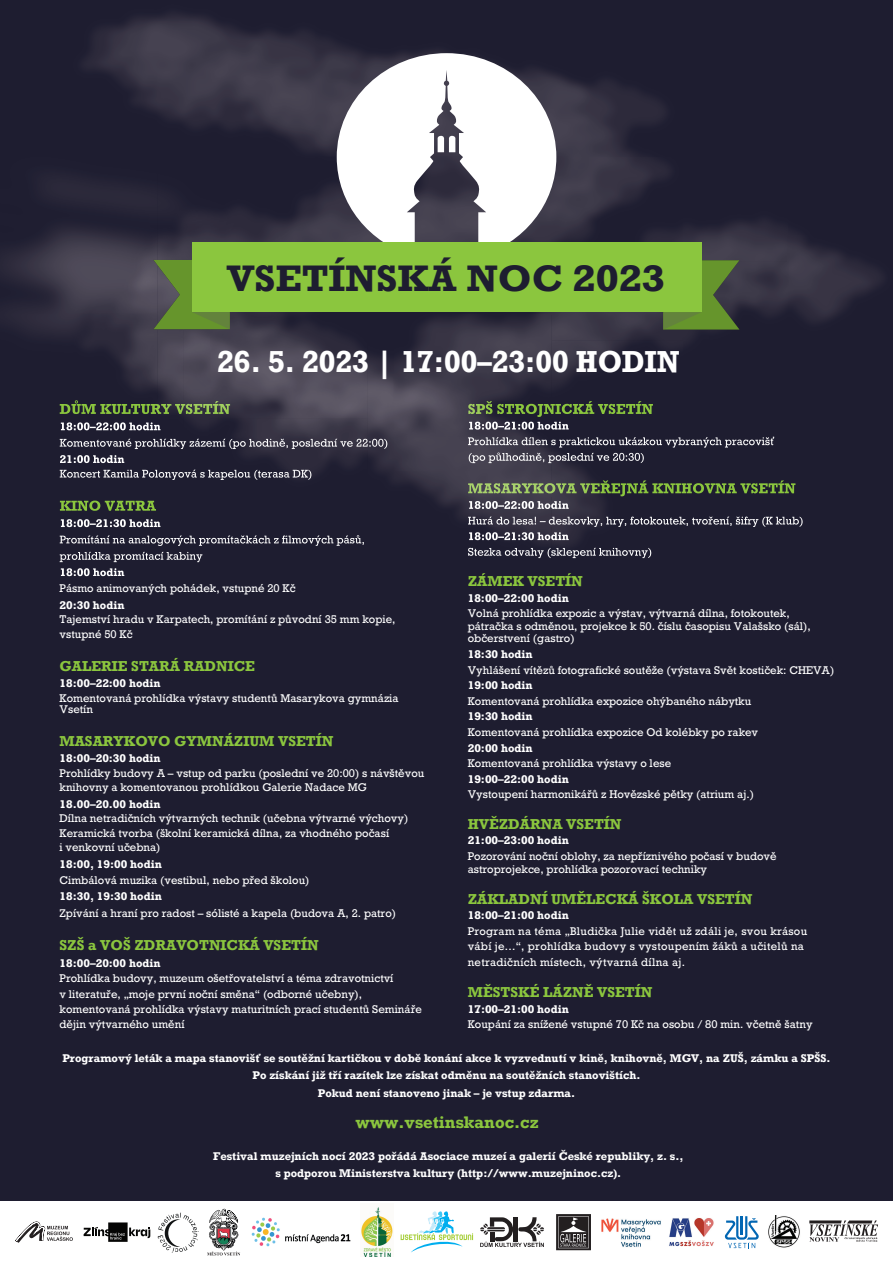
<style>
.page{position:relative;width:893px;height:1263px;background:#fff}
.page>*{position:absolute;margin:0;border:0;box-sizing:border-box;transform-origin:0 0}
.t1{font:700 34.65px "Rockwell Nova";color:#1e1d30;scale:1.06 1}
.t2{font:700 28.5px "Rockwell Nova";color:#fff;scale:.93 1}
.t3{font:700 15.75px "Rockwell Nova";color:#8bc63e}
.t4{font:700 13.5px "Rockwell Nova";color:#8bc63e}
.t5{font:10.5px/14.5px "Rockwell Nova";color:#fff}
.t6{font:700 10.5px/17.1px "Rockwell Nova";color:#fff;text-align:center}
.t7{font:10.5px/15.6px "Rockwell Nova";letter-spacing:.025em;color:#fff}
</style>
<div class="page">
<div style="left:0;top:0;width:893px;height:1201px;background:#1e1d30"></div>
<img style="left:84px;top:14px;width:580px;height:143px">
<img style="left:788px;top:232px;width:93px;height:285px">
<img style="left:0;top:179px;width:157px;height:397px">
<img style="left:157px;top:157px;width:180px;height:103px">
<img style="left:394px;top:312px;width:157px;height:247px">
<img style="left:551px;top:157px;width:132px;height:360px">
<img style="left:683px;top:221px;width:105px;height:41px">
<img style="left:157px;top:329px;width:27px;height:223px">
<img style="left:210px;top:312px;width:184px;height:167px">
<img style="left:709px;top:262px;width:79px;height:255px">
<img style="left:184px;top:329px;width:26px;height:234px">
<img style="left:683px;top:330px;width:23px;height:118px">
<img style="left:551px;top:527px;width:101px;height:32px">
<img style="left:468px;top:401px;width:185px;height:16px">
<img style="left:469px;top:422px;width:100px;height:8px">
<img style="left:468px;top:437px;width:306px;height:10px">
<img style="left:469px;top:452px;width:175px;height:11px">
<img style="left:468px;top:480px;width:328px;height:16px">
<img style="left:469px;top:501px;width:100px;height:8px">
<img style="left:468px;top:517px;width:335px;height:10px">
<img style="left:469px;top:532px;width:100px;height:8px">
<img style="left:468px;top:548px;width:183px;height:10px">
<img style="left:481px;top:573px;width:90px;height:3px">
<img style="left:60px;top:400px;width:170px;height:14px">
<img style="left:61px;top:422px;width:99px;height:8px">
<img style="left:60px;top:439px;width:327px;height:10px">
<img style="left:60px;top:455px;width:65px;height:8px">
<img style="left:60px;top:470px;width:251px;height:10px">
<img style="left:60px;top:501px;width:96px;height:10px">
<img style="left:61px;top:519px;width:100px;height:8px">
<img style="left:60px;top:535px;width:304px;height:11px">
<img style="left:60px;top:552px;width:142px;height:10px">
<img style="left:61px;top:568px;width:63px;height:8px">
<svg style="left:337px;top:53px;width:219px;height:190px;background:#c0bfc4"></svg>
<svg style="left:154px;top:260px;width:76px;height:69px;background:#60803a"></svg>
<svg style="left:663px;top:260px;width:76px;height:70px;background:#597934"></svg>
<div style="left:192px;top:243px;width:509px;height:69px;background:#8bc63e"></div>
<img style="left:669px;top:1218px;width:62px;height:31px">
<img style="left:768px;top:1215px;width:32px;height:33px">
<svg style="left:556px;top:1214px;width:35px;height:36px"></svg>
<svg style="left:480px;top:1217px;width:64px;height:30px"></svg>
<svg style="left:15px;top:1221px;width:58px;height:22px"></svg>
<svg style="left:207px;top:1209px;width:33px;height:46px"></svg>
<svg style="left:809px;top:1220px;width:69px;height:22px"></svg>
<svg style="left:84px;top:1222px;width:66px;height:20px"></svg>
<img style="left:251px;top:1217px;width:100px;height:30px">
<svg style="left:401px;top:1211px;width:72px;height:41px"></svg>
<svg style="left:725px;top:1216px;width:34px;height:32px"></svg>
<img style="left:361px;top:1207px;width:32px;height:49px">
<img style="left:601px;top:1218px;width:60px;height:29px">
<svg style="left:158px;top:1213px;width:41px;height:39px"></svg>
<h1 class="t1" style="left:227px;top:256px;width:415px">VSETÍNSKÁ NOC 2023</h1>
<h2 class="t2" style="left:217px;top:343px;width:498px">26. 5. 2023 | 17:00–23:00 HODIN</h2>
<p class="t4" style="left:468px;top:572px;width:117px">ZÁMEK VSETÍN</p>
<p class="t6" style="left:468px;top:589px;width:103px">18:00–22:00 hodin</p>
<p class="t5" style="left:468px;top:607px;width:345px;line-height:12.6px">Volná prohlídka expozic a výstav, výtvarná dílna, fotokoutek, pátračka s odměnou, projekce k 50. číslu časopisu Valašsko (sál), občerstvení (gastro)</p>
<p class="t6" style="left:468px;top:645px;width:67px">18:30 hodin</p>
<p class="t5" style="left:468px;top:663px;width:368px">Vyhlášení vítězů fotografické soutěže (výstava Svět kostiček: CHEVA)</p>
<p class="t6" style="left:468px;top:677px;width:67px">19:00 hodin</p>
<p class="t5" style="left:468px;top:694px;width:285px">Komentovaná prohlídka expozice ohýbaného nábytku</p>
<p class="t6" style="left:468px;top:708px;width:67px">19:30 hodin</p>
<p class="t5" style="left:468px;top:725px;width:292px">Komentovaná prohlídka expozice Od kolébky po rakev</p>
<p class="t6" style="left:468px;top:739px;width:67px">20:00 hodin</p>
<p class="t5" style="left:468px;top:756px;width:205px">Komentovaná prohlídka výstavy o lese</p>
<p class="t6" style="left:468px;top:770px;width:103px">19:00–22:00 hodin</p>
<p class="t5" style="left:468px;top:787px;width:288px">Vystoupení harmonikářů z Hovězské pětky (atrium aj.)</p>
<p class="t4" style="left:468px;top:816px;width:155px">HVĚZDÁRNA VSETÍN</p>
<p class="t6" style="left:468px;top:832px;width:103px">21:00–23:00 hodin</p>
<p class="t5" style="left:468px;top:850px;width:310px;line-height:12.6px">Pozorování noční oblohy, za nepříznivého počasí v budově astroprojekce, prohlídka pozorovací techniky</p>
<p class="t4" style="left:468px;top:890px;width:286px">ZÁKLADNÍ UMĚLECKÁ ŠKOLA VSETÍN</p>
<p class="t6" style="left:468px;top:906px;width:103px">18:00–21:00 hodin</p>
<p class="t7" style="left:468px;top:923px;width:341px">Program na téma „Bludička Julie vidět už zdáli je, svou krásou vábí je...“, prohlídka budovy s vystoupením žáků a učitelů na netradičních místech, výtvarná dílna aj.</p>
<p class="t4" style="left:468px;top:983px;width:186px">MĚSTSKÉ LÁZNĚ VSETÍN</p>
<p class="t6" style="left:468px;top:1000px;width:103px">17:00–21:00 hodin</p>
<p class="t5" style="left:468px;top:1017px;width:346px">Koupání za snížené vstupné 70 Kč na osobu / 80 min. včetně šatny</p>
<p class="t5" style="left:60px;top:581px;width:238px">Pásmo animovaných pohádek, vstupné 20 Kč</p>
<p class="t6" style="left:60px;top:596px;width:67px">20:30 hodin</p>
<p class="t5" style="left:60px;top:612px;width:337px">Tajemství hradu v Karpatech, promítání z původní 35 mm kopie, vstupné 50 Kč</p>
<p class="t4" style="left:60px;top:657px;width:197px">GALERIE STARÁ RADNICE</p>
<p class="t6" style="left:60px;top:675px;width:103px">18:00–22:00 hodin</p>
<p class="t5" style="left:60px;top:693px;width:341px;line-height:10.8px">Komentovaná prohlídka výstavy studentů Masarykova gymnázia<br>Vsetín</p>
<p class="t4" style="left:60px;top:732px;width:275px">MASARYKOVO GYMNÁZIUM VSETÍN</p>
<p class="t6" style="left:60px;top:750px;width:103px">18:00–20:30 hodin</p>
<p class="t5" style="left:60px;top:766px;width:366px">Prohlídky budovy A – vstup od parku (poslední ve 20:00) s návštěvou knihovny a komentovanou prohlídkou Galerie Nadace MG</p>
<p class="t6" style="left:60px;top:795px;width:103px">18.00–20.00 hodin</p>
<p class="t5" style="left:60px;top:811px;width:350px">Dílna netradičních výtvarných technik (učebna výtvarné výchovy)<br>Keramická tvorba (školní keramická dílna, za vhodného počasí<br>i venkovní učebna)</p>
<p class="t6" style="left:60px;top:855px;width:104px">18:00, 19:00 hodin</p>
<p class="t5" style="left:60px;top:873px;width:251px">Cimbálová muzika (vestibul, nebo před školou)</p>
<p class="t6" style="left:60px;top:888px;width:104px">18:30, 19:30 hodin</p>
<p class="t5" style="left:60px;top:906px;width:338px">Zpívání a hraní pro radost – sólisté a kapela (budova A, 2. patro)</p>
<p class="t4" style="left:60px;top:936px;width:261px">SZŠ a VOŠ ZDRAVOTNICKÁ VSETÍN</p>
<p class="t6" style="left:60px;top:954px;width:103px">18:00–20:00 hodin</p>
<p class="t5" style="left:60px;top:971px;width:364px;line-height:15.3px">Prohlídka budovy, muzeum ošetřovatelství a téma zdravotnictví<br>v literatuře, „moje první noční směna“ (odborné učebny), komentovaná prohlídka výstavy maturitních prací studentů Semináře dějin výtvarného umění</p>
<p class="t6" style="left:62px;top:1050px;width:770px">Programový leták a mapa stanovišť se soutěžní kartičkou v době konání akce k vyzvednutí v kině, knihovně, MGV, na ZUŠ, zámku a SPŠS.<br>Po získání již tří razítek lze získat odměnu na soutěžních stanovištích.<br>Pokud není stanoveno jinak – je vstup zdarma.</p>
<h3 class="t3" style="left:355px;top:1112px;width:185px">www.vsetinskanoc.cz</h3>
<p class="t6" style="left:213px;top:1147px;width:472px">Festival muzejních nocí 2023 pořádá Asociace muzeí a galerií České republiky, z. s., s podporou Ministerstva kultury (http://www.muzejninoc.cz).</p>
</div>
